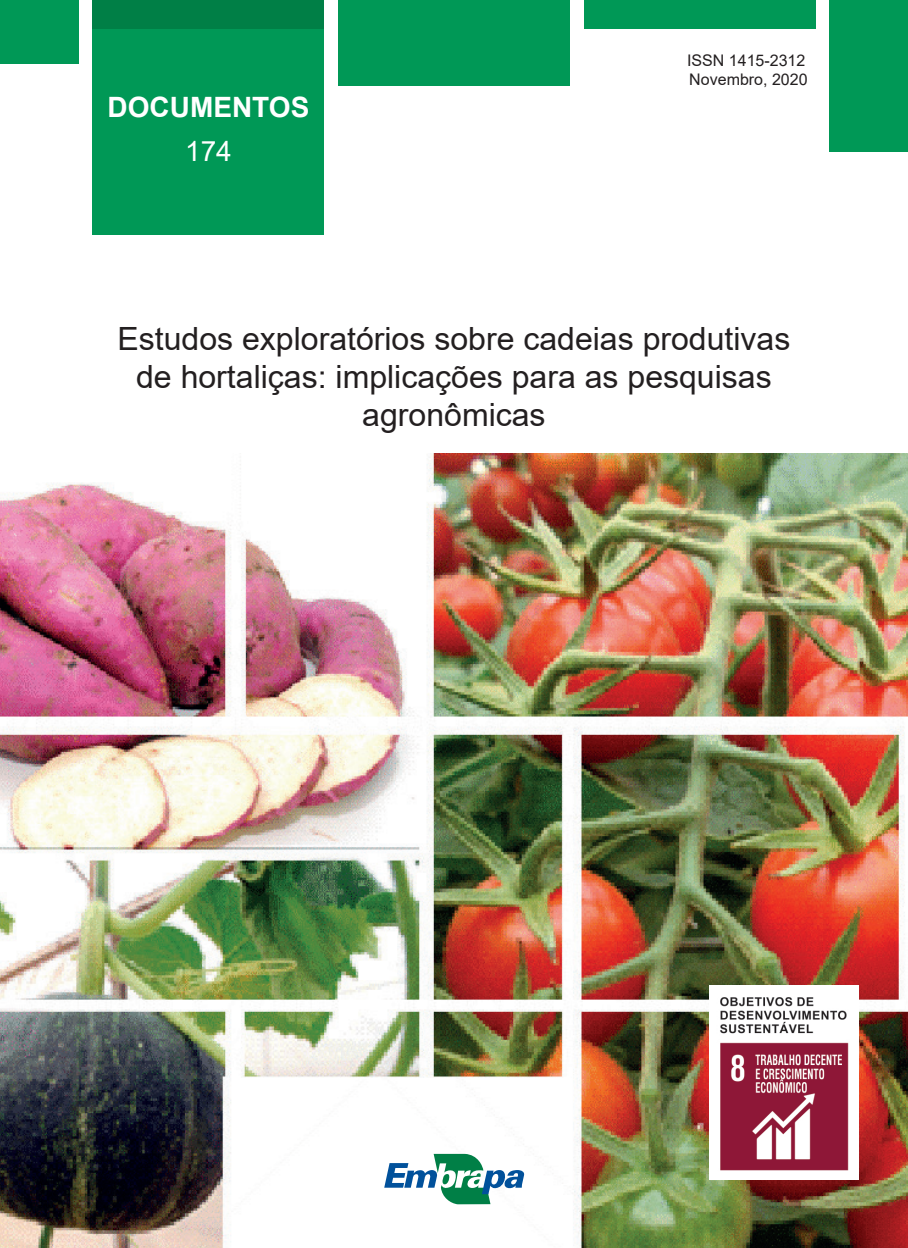
<style>
.page{position:relative;width:908px;height:1248px;background:#fff}
.page>*{position:absolute;margin:0;border:0;box-sizing:border-box;transform-origin:0 0}
.t1{font:32px/38px "Arial";color:#231f20;text-align:center}
.t2{font:700 28px "Arial";color:#fff}
.NUMERO{font:28px "Arial";color:#fff}
.t3{font:16px/19.2px "Arial";color:#231f20}
</style>
<div class="page">
<img style="left:0;top:453px;width:907px;height:794px">
<img style="left:709px;top:985px;width:148px;height:194px">
<div style="left:93px;top:0;width:231px;height:235px;background:#009856"></div>
<div style="left:338px;top:0;width:231px;height:85px;background:#009856"></div>
<div style="left:583px;top:0;width:231px;height:28px;background:#009856"></div>
<div style="left:93px;top:0;width:231px;height:28px;background:#007f46"></div>
<svg style="left:384px;top:1153px;width:140px;height:51px"></svg>
<div style="left:829px;top:0;width:78px;height:152px;background:#009856"></div>
<div style="left:0;top:0;width:79px;height:64px;background:#009856"></div>
<p class="t2" style="left:107px;top:87px;width:203px">DOCUMENTOS</p>
<p class="NUMERO" style="left:185px;top:131px;width:48px">174</p>
<p class="t3" style="left:686px;top:51px;width:122px">ISSN 1415-2312<br>Novembro, 2020</p>
<p class="t1" style="left:117px;top:319px;width:674px">Estudos exploratórios sobre cadeias produtivas de hortaliças: implicações para as pesquisas agronômicas</p>
</div>
